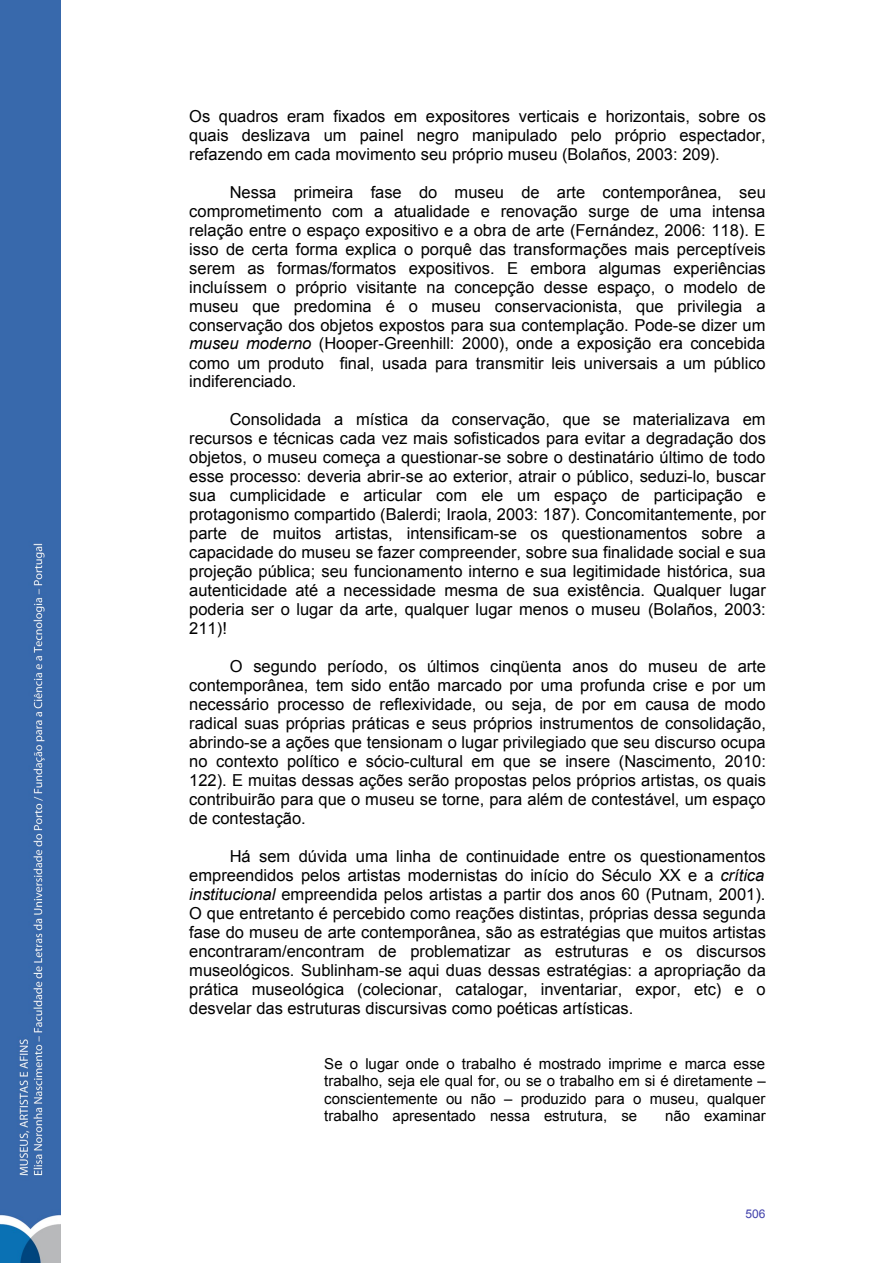
<style>
.page{position:relative;width:893px;height:1263px;background:#fff}
.page>*{position:absolute;margin:0;border:0;box-sizing:border-box;transform-origin:0 0}
.t1{font:16.5px/19px "Arial";color:#000;text-align:justify}
.t2{font:15px/17.2px "Arial";letter-spacing:.005em;color:#000;text-align:justify}
.t3{font:12px "Arial";color:#4040ab}
.s1{font-style:italic}
</style>
<div class="page">
<img style="left:0;top:0;width:61px;height:1263px">
<p class="t1" style="left:189px;top:107px;width:578px">Os quadros eram fixados em expositores verticais e horizontais, sobre os quais deslizava um painel negro manipulado pelo próprio espectador, refazendo em cada movimento seu próprio museu (Bolaños, 2003: 209).</p>
<p class="t1" style="left:189px;top:183px;width:578px;text-indent:40px">Nessa primeira fase do museu de arte contemporânea, seu comprometimento com a atualidade e renovação surge de uma intensa relação entre o espaço expositivo e a obra de arte (Fernández, 2006: 118). E isso de certa forma explica o porquê das transformações mais perceptíveis serem as formas/formatos expositivos. E embora algumas experiências incluíssem o próprio visitante na concepção desse espaço, o modelo de museu que predomina é o museu conservacionista, que privilegia a conservação dos objetos expostos para sua contemplação. Pode-se dizer um <span class="s1">museu moderno</span> (Hooper-Greenhill: 2000), onde a exposição era concebida como um produto final, usada para transmitir leis universais a um público indiferenciado.</p>
<p class="t1" style="left:189px;top:410px;width:578px;text-indent:40px">Consolidada a mística da conservação, que se materializava em recursos e técnicas cada vez mais sofisticados para evitar a degradação dos objetos, o museu começa a questionar-se sobre o destinatário último de todo esse processo: deveria abrir-se ao exterior, atrair o público, seduzi-lo, buscar sua cumplicidade e articular com ele um espaço de participação e protagonismo compartido (Balerdi; Iraola, 2003: 187). Concomitantemente, por parte de muitos artistas, intensificam-se os questionamentos sobre a capacidade do museu se fazer compreender, sobre sua finalidade social e sua projeção pública; seu funcionamento interno e sua legitimidade histórica, sua autenticidade até a necessidade mesma de sua existência. Qualquer lugar poderia ser o lugar da arte, qualquer lugar menos o museu (Bolaños, 2003:<br>211)!</p>
<p class="t1" style="left:189px;top:657px;width:578px;text-indent:40px">O segundo período, os últimos cinqüenta anos do museu de arte contemporânea, tem sido então marcado por uma profunda crise e por um necessário processo de reflexividade, ou seja, de por em causa de modo radical suas próprias práticas e seus próprios instrumentos de consolidação, abrindo-se a ações que tensionam o lugar privilegiado que seu discurso ocupa no contexto político e sócio-cultural em que se insere (Nascimento, 2010:<br>122). E muitas dessas ações serão propostas pelos próprios artistas, os quais contribuirão para que o museu se torne, para além de contestável, um espaço de contestação.</p>
<p class="t1" style="left:189px;top:847px;width:578px;text-indent:40px">Há sem dúvida uma linha de continuidade entre os questionamentos empreendidos pelos artistas modernistas do início do Século XX e a <span class="s1">crítica institucional</span> empreendida pelos artistas a partir dos anos 60 (Putnam, 2001).<br>O que entretanto é percebido como reações distintas, próprias dessa segunda fase do museu de arte contemporânea, são as estratégias que muitos artistas encontraram/encontram de problematizar as estruturas e os discursos museológicos. Sublinham-se aqui duas dessas estratégias: a apropriação da prática museológica (colecionar, catalogar, inventariar, expor, etc) e o desvelar das estruturas discursivas como poéticas artísticas.</p>
<p class="t2" style="left:324px;top:1055px;width:443px">Se o lugar onde o trabalho é mostrado imprime e marca esse trabalho, seja ele qual for, ou se o trabalho em si é diretamente – conscientemente ou não – produzido para o museu, qualquer trabalho apresentado nessa estrutura, se</p>
<p class="t2" style="left:665px;top:1107px;width:102px">não examinar</p>
<p class="t3" style="left:745px;top:1206px;width:22px">506</p>
</div>
